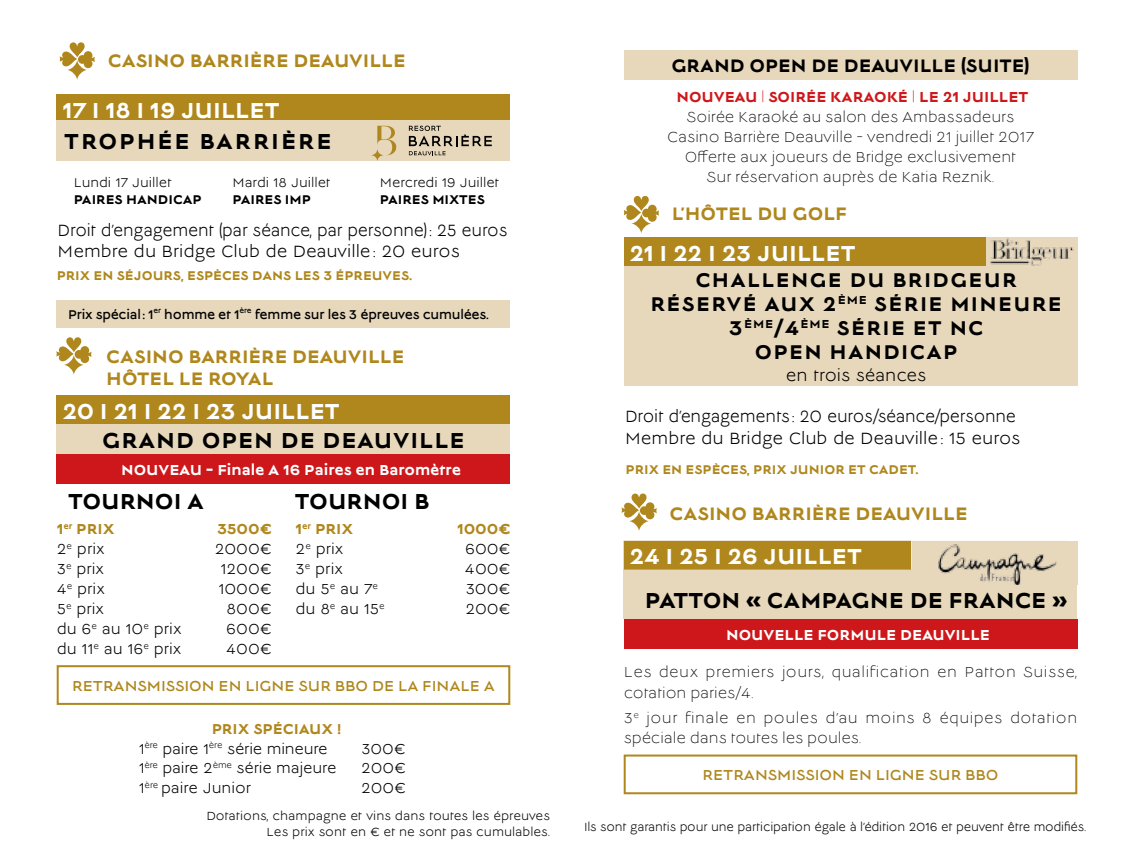
<style>
.page{position:relative;width:1134px;height:851px;background:#fff}
.page>*{position:absolute;margin:0;border:0;box-sizing:border-box;transform-origin:0 0}
.t1{font:700 24px "Lucien";color:#fff}
.t2{font:700 24px "Lucien";color:#000}
.t3{font:700 24px "Lucien";letter-spacing:.04em;color:#000}
.t4{font:700 24px "Lucien";letter-spacing:.08em;color:#000}
.t5{font:700 22px/24px "Lucien";letter-spacing:.06em;color:#000;text-align:center}
.t6{font:700 20px/22px "Lucien";color:#af871d}
.t7{font:700 20px "Lucien";color:#000}
.t8{font:18px/21.6px "Lucien";letter-spacing:-.01em;color:#000;scale:.95 1}
.t9{font:18px "Lucien";letter-spacing:-.01em;color:#000}
.t10{font:300 16px/20px "Lucien";color:#000;text-align:center}
.t11{font:16px "Lucien";color:#000}
.t12{font:300 16px/20px "Lucien";letter-spacing:.025em;color:#000}
.t13{font:300 16px/20px "Lucien";letter-spacing:.03em;color:#000}
.t14{font:16px "Lucien";color:#af871d}
.t15{font:700 16px "Lucien";color:#fff}
.t16{font:700 16px "Lucien";color:#af871d}
.t17{font:15.8px/19.8px "Lucien";letter-spacing:-.01em;color:#000}
.t18{font:700 14px "Lucien";color:#af871d}
.t19{font:14px "Lucien";letter-spacing:-.01em;color:#000}
.t20{font:14px "Lucien";color:#000}
.t21{font:700 14px "Lucien";color:#000}
.t22{font:13px/15.6px "Lucien";letter-spacing:-.01em;color:#000;text-align:right}
.t23{font:8.2px "Lucien";color:#000}
.s1{font-weight:700;color:#af871d}
.s2{font-weight:700;color:#cd171a}
.s3{font-family:"Helvetica Neue";font-weight:100;font-stretch:condensed;color:#cd171a}
</style>
<div class="page">
<div style="left:57px;top:450px;width:453px;height:26px;background:#e7d8bb"></div>
<div style="left:57px;top:454px;width:453px;height:29px;background:#cd171a"></div>
<div style="left:57px;top:94px;width:453px;height:29px;background:#af871d"></div>
<div style="left:57px;top:120px;width:453px;height:40px;background:#e7d8bb"></div>
<div style="left:57px;top:300px;width:453px;height:27px;background:#e7d8bb"></div>
<svg style="left:60px;top:42px;width:35px;height:38px"></svg>
<div style="left:57px;top:424px;width:453px;height:29px;background:#e7d8bb"></div>
<div style="left:624px;top:50px;width:453px;height:29px;background:#e7d8bb"></div>
<div style="left:57px;top:395px;width:453px;height:29px;background:#af871d"></div>
<svg style="left:56px;top:337px;width:36px;height:38px"></svg>
<svg style="left:621px;top:493px;width:36px;height:38px"></svg>
<div style="left:624px;top:618px;width:453px;height:30px;background:#cd171a"></div>
<svg style="left:624px;top:196px;width:35px;height:38px"></svg>
<div style="left:624px;top:237px;width:453px;height:29px;background:#af871d"></div>
<div style="left:624px;top:266px;width:453px;height:119px;background:#e7d8bb"></div>
<img style="left:986px;top:237px;width:91px;height:29px">
<div style="left:623px;top:569px;width:454px;height:50px;background:#e7d8bb"></div>
<div style="left:624px;top:540px;width:288px;height:29px;background:#af871d"></div>
<div style="left:912px;top:540px;width:165px;height:44px;background:#e7d8bb"></div>
<img style="left:934px;top:540px;width:127px;height:44px">
<div style="left:624px;top:754px;width:453px;height:40px;border:2px solid #af871d"></div>
<div style="left:57px;top:665px;width:453px;height:39px;border:2px solid #af871d"></div>
<svg style="left:371px;top:149px;width:13px;height:12px"></svg>
<svg style="left:377px;top:126px;width:19px;height:29px"></svg>
<svg style="left:409px;top:126px;width:83px;height:29px"></svg>
<p class="t6" style="left:108px;top:50px;width:300px">CASINO BARRIÈRE DEAUVILLE</p>
<h1 class="t1" style="left:62px;top:99px;width:219px">17 I 18 I 19 JUILLET</h1>
<h1 class="t4" style="left:64px;top:130px;width:269px">TROPHÉE BARRIÈRE</h1>
<p class="t20" style="left:74px;top:176px;width:99px">Lundi 17 Juillet</p>
<p class="t21" style="left:74px;top:193px;width:129px">PAIRES HANDICAP</p>
<p class="t20" style="left:232px;top:176px;width:100px">Mardi 18 Juillet</p>
<p class="t21" style="left:232px;top:193px;width:80px">PAIRES IMP</p>
<p class="t20" style="left:380px;top:176px;width:121px">Mercredi 19 Juillet</p>
<p class="t21" style="left:380px;top:193px;width:107px">PAIRES MIXTES</p>
<p class="t8" style="left:58px;top:220px;width:475px">Droit d’engagement (par séance, par personne) : 25 euros<br>Membre du Bridge Club de Deauville: 20 euros</p>
<p class="t18" style="left:57px;top:269px;width:357px">PRIX EN SÉJOURS, ESPÈCES DANS LES 3 ÉPREUVES.</p>
<p class="t19" style="left:68px;top:308px;width:87px">Prix spécial: 1</p>
<p class="t23" style="left:154px;top:306px;width:9px">er</p>
<p class="t19" style="left:164px;top:308px;width:77px">homme et 1</p>
<p class="t23" style="left:239px;top:306px;width:14px">ère</p>
<p class="t19" style="left:255px;top:308px;width:236px">femme sur les 3 épreuves cumulées.</p>
<p class="t6" style="left:106px;top:347px;width:300px">CASINO BARRIÈRE DEAUVILLE<br>HÔTEL LE ROYAL</p>
<h1 class="t1" style="left:62px;top:400px;width:279px">20 I 21 I 22 I 23 JUILLET</h1>
<h1 class="t3" style="left:102px;top:429px;width:364px">GRAND OPEN DE DEAUVILLE</h1>
<p class="t15" style="left:121px;top:462px;width:341px">NOUVEAU - Finale A 16 Paires en Baromètre</p>
<h1 class="t2" style="left:68px;top:490px;width:137px">TOURNOI A</h1>
<h1 class="t2" style="left:295px;top:490px;width:136px">TOURNOI B</h1>
<p class="t16" style="left:57px;top:521px;width:59px">1<sup>er</sup> PRIX</p>
<p class="t16" style="left:217px;top:521px;width:56px">3500€</p>
<p class="t11" style="left:57px;top:541px;width:50px">2<sup>e</sup> prix</p>
<p class="t11" style="left:215px;top:541px;width:58px">2000€</p>
<p class="t11" style="left:57px;top:561px;width:49px">3<sup>e</sup> prix</p>
<p class="t11" style="left:221px;top:561px;width:52px">1200€</p>
<p class="t11" style="left:57px;top:581px;width:50px">4<sup>e</sup> prix</p>
<p class="t11" style="left:218px;top:581px;width:55px">1000€</p>
<p class="t11" style="left:57px;top:601px;width:49px">5<sup>e</sup> prix</p>
<p class="t11" style="left:226px;top:601px;width:47px">800€</p>
<p class="t11" style="left:57px;top:621px;width:126px">du 6<sup>e</sup> au 10<sup>e</sup> prix</p>
<p class="t11" style="left:226px;top:621px;width:47px">600€</p>
<p class="t11" style="left:57px;top:641px;width:126px">du 11<sup>e</sup> au 16<sup>e</sup> prix</p>
<p class="t11" style="left:226px;top:641px;width:47px">400€</p>
<p class="t16" style="left:295px;top:521px;width:59px">1<sup>er</sup> PRIX</p>
<p class="t16" style="left:457px;top:521px;width:55px">1000€</p>
<p class="t11" style="left:295px;top:541px;width:50px">2<sup>e</sup> prix</p>
<p class="t11" style="left:465px;top:541px;width:47px">600€</p>
<p class="t11" style="left:295px;top:561px;width:49px">3<sup>e</sup> prix</p>
<p class="t11" style="left:465px;top:561px;width:47px">400€</p>
<p class="t11" style="left:295px;top:581px;width:84px">du 5<sup>e</sup> au 7<sup>e</sup></p>
<p class="t11" style="left:466px;top:581px;width:46px">300€</p>
<p class="t11" style="left:295px;top:601px;width:91px">du 8<sup>e</sup> au 15<sup>e</sup></p>
<p class="t11" style="left:465px;top:601px;width:46px">200€</p>
<p class="t14" style="left:72px;top:678px;width:424px">RETRANSMISSION EN LIGNE SUR BBO DE LA FINALE A</p>
<p class="t17" style="left:139px;top:719px;width:204px;text-indent:73px"><span class="s1">PRIX SPÉCIAUX !<br></span>1<sup>ère</sup> paire 1<sup>ère</sup> série mineure</p>
<p class="t17" style="left:361px;top:739px;width:45px">300€</p>
<p class="t17" style="left:139px;top:759px;width:199px">1<sup>ère</sup> paire 2<sup>ème</sup> série majeure</p>
<p class="t17" style="left:361px;top:759px;width:46px">200€</p>
<p class="t17" style="left:139px;top:779px;width:114px">1<sup>ère</sup> paire Junior</p>
<p class="t17" style="left:361px;top:779px;width:46px">200€</p>
<p class="t7" style="left:671px;top:56px;width:360px">GRAND OPEN DE DEAUVILLE (SUITE)</p>
<p class="t10" style="left:667px;top:88px;width:368px"><span class="s2">NOUVEAU</span> <span class="s3">|</span> <span class="s2">SOIRÉE KARAOKÉ</span> <span class="s3">|</span> <span class="s2">LE 21 JUILLET </span>Soirée Karaoké au salon des Ambassadeurs Casino Barrière Deauville - vendredi 21 juillet 2017<br>Offerte aux joueurs de Bridge exclusivement<br>Sur réservation auprès de Katia Reznik.</p>
<p class="t6" style="left:672px;top:204px;width:177px">L’HÔTEL DU GOLF</p>
<h1 class="t1" style="left:629px;top:242px;width:228px">21 I 22 I 23 JUILLET</h1>
<h2 class="t5" style="left:650px;top:269px;width:413px">CHALLENGE DU BRIDGEUR<br>RÉSERVÉ AUX 2<sup>ÈME</sup> SÉRIE MINEURE<br>3<sup>ÈME</sup>/4<sup>ÈME</sup> SÉRIE ET NC<br>OPEN HANDICAP</h2>
<p class="t9" style="left:786px;top:367px;width:142px">en trois séances</p>
<p class="t8" style="left:625px;top:407px;width:418px">Droit d’engagements: 20 euros/séance/personne<br>Membre du Bridge Club de Deauville: 15 euros</p>
<p class="t18" style="left:626px;top:462px;width:294px">PRIX EN ESPÈCES, PRIX JUNIOR ET CADET.</p>
<p class="t6" style="left:670px;top:503px;width:300px">CASINO BARRIÈRE DEAUVILLE</p>
<h1 class="t1" style="left:629px;top:545px;width:234px">24 I 25 I 26 JUILLET</h1>
<h1 class="t2" style="left:645px;top:588px;width:424px">PATTON « CAMPAGNE DE FRANCE »</h1>
<p class="t15" style="left:726px;top:626px;width:265px">NOUVELLE FORMULE DEAUVILLE</p>
<p class="t13" style="left:624px;top:663px;width:455px">Les deux premiers jours, qualification en Patton Suisse, cotation paries/4.</p>
<p class="t12" style="left:624px;top:709px;width:455px">3<sup>e</sup> jour finale en poules d’au moins 8 équipes dotation spéciale dans toutes les poules.</p>
<p class="t14" style="left:702px;top:768px;width:298px">RETRANSMISSION EN LIGNE SUR BBO</p>
<p class="t22" style="left:206px;top:809px;width:345px">Dotations, champagne et vins dans toutes les épreuves<br>Les prix sont en € et ne sont pas cumulables.</p>
<p class="t22" style="left:584px;top:819px;width:504px">Ils sont garantis pour une participation égale à l’édition 2016 et peuvent être modifiés.</p>
</div>
